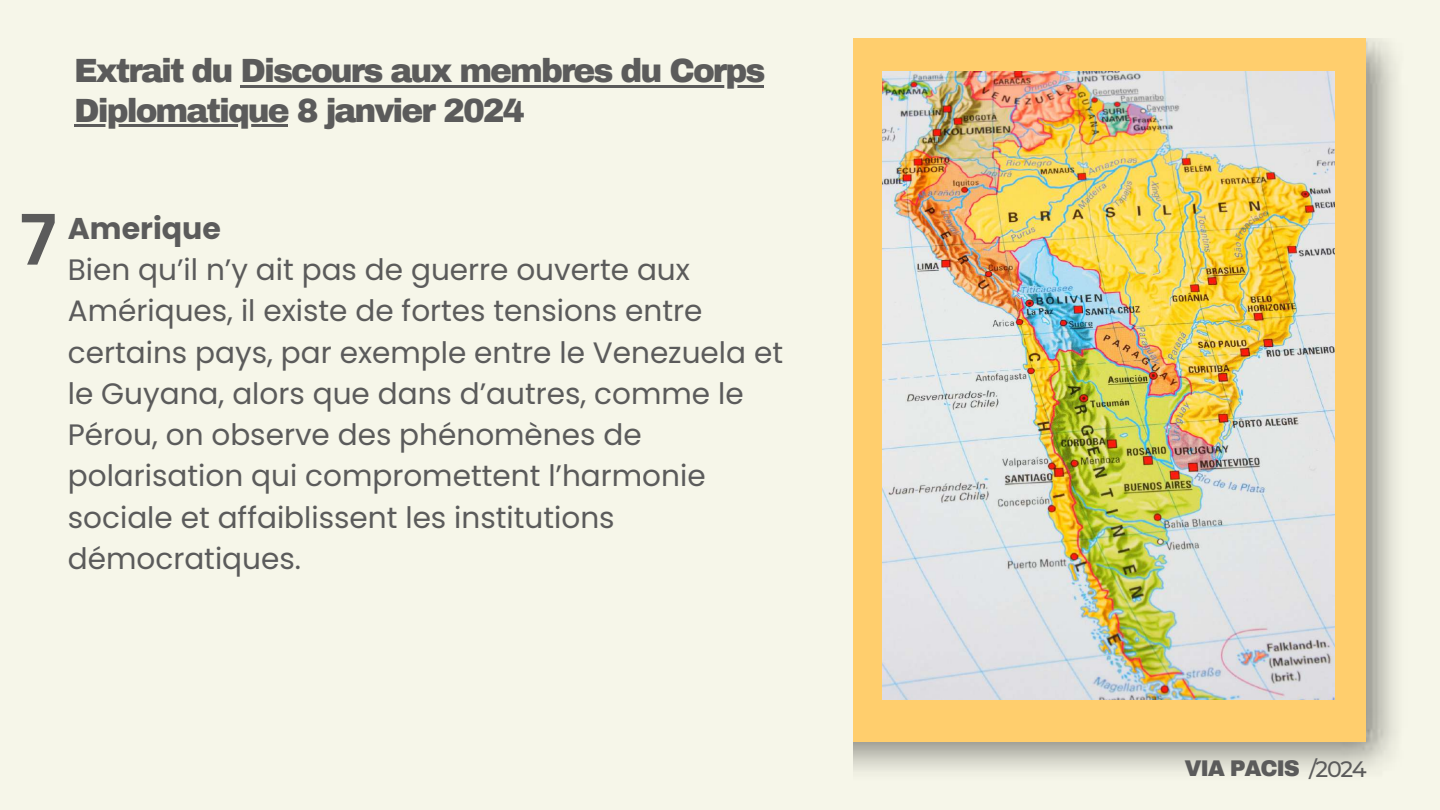
<style>
.page{position:relative;width:1440px;height:810px;background:#f6f6e9}
.page>*{position:absolute;margin:0;border:0;box-sizing:border-box;transform-origin:0 0}
.t1{font:700 71px "Canva Sans";color:#5b5b5b}
.t2{font:900 32.8px/39.8px "Archivo";letter-spacing:-.06em;color:#5b5b5b}
.t3{font:700 30px "Poppins";color:#5b5b5b}
.t4{font:29.5px/41.2px "Poppins";color:#5b5b5b}
.t5{font:900 22.2px "Archivo";letter-spacing:-.06em;color:#5b5b5b}
.s1{font-family:"Montserrat";font-weight:500}
</style>
<div class="page">
<div style="left:854px;top:38px;width:512px;height:704px;background:#ffce6d"></div>
<img style="left:882px;top:72px;width:453px;height:627px">
<hr style="left:240px;top:85px;width:524px;height:3px;background:#5b5b5b">
<hr style="left:74px;top:124px;width:214px;height:3px;background:#5b5b5b">
<p class="t2" style="left:74px;top:51px;width:693px">Extrait du Discours aux membres du Corps<br>Diplomatique 8 janvier 2024</p>
<h1 class="t1" style="left:20px;top:189px;width:37px">7</h1>
<p class="t3" style="left:68px;top:207px;width:155px">Amerique</p>
<p class="t4" style="left:68px;top:249px;width:717px">Bien qu’il n’y ait pas de guerre ouverte aux Amériques, il existe de fortes tensions entre certains pays, par exemple entre le Venezuela et le Guyana, alors que dans d’autres, comme le Pérou, on observe des phénomènes de polarisation qui compromettent l’harmonie sociale et affaiblissent les institutions démocratiques.</p>
<p class="t5" style="left:1185px;top:757px;width:184px">VIA PACIS <span class="s1">/2024</span></p>
</div>
